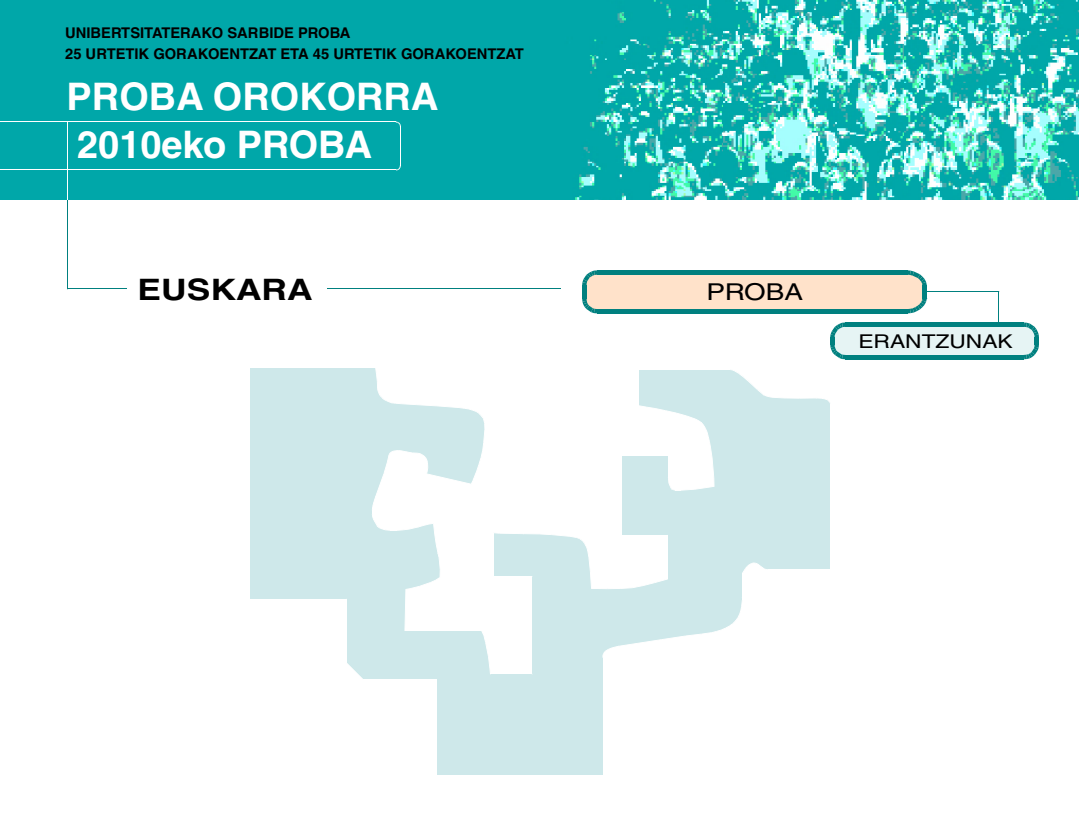
<style>
.page{position:relative;width:1079px;height:814px;background:#fff}
.page>*{position:absolute;margin:0;border:0;box-sizing:border-box;transform-origin:0 0}
.t1{font:700 37.9px/48.5px "Helvetica";color:#fff}
.t2{font:700 29.5px "Helvetica";color:#000;scale:1.2 1}
.t3{font:23.2px "Helvetica";color:#000;scale:1.2 1}
.t4{font:19px "Helvetica";color:#000;scale:1.2 1}
.t5{font:700 14.8px/20.9px "Helvetica";color:#000}
</style>
<div class="page">
<hr style="left:67px;top:118px;width:1px;height:171px;background:#00807f">
<hr style="left:68px;top:288px;width:59px;height:1px;background:#00807f">
<svg style="left:250px;top:368px;width:352px;height:406px;fill:#cee8ea"></svg>
<hr style="left:249px;top:598px;width:97px;height:1px;background:#fff">
<hr style="left:346px;top:599px;width:1px;height:63px;background:#fff">
<hr style="left:363px;top:678px;width:73px;height:1px;background:#fff">
<svg style="left:346px;top:662px;width:17px;height:17px"></svg>
<hr style="left:436px;top:679px;width:1px;height:96px;background:#fff">
<svg style="left:372px;top:368px;width:458px;height:311px"></svg>
<div style="left:0;top:0;width:179px;height:31px;background:#00a7a9"></div>
<div style="left:179px;top:0;width:181px;height:31px;background:#00a7a9"></div>
<div style="left:360px;top:0;width:181px;height:31px;background:#00a7a9"></div>
<div style="left:541px;top:0;width:182px;height:31px;background:#00a7a9"></div>
<img style="left:723px;top:0;width:181px;height:31px">
<img style="left:904px;top:0;width:174px;height:31px">
<div style="left:0;top:31px;width:179px;height:122px;background:#00a7a9"></div>
<div style="left:179px;top:31px;width:181px;height:122px;background:#00a7a9"></div>
<div style="left:360px;top:31px;width:181px;height:122px;background:#00a7a9"></div>
<img style="left:541px;top:31px;width:182px;height:122px">
<img style="left:723px;top:31px;width:181px;height:122px">
<img style="left:904px;top:31px;width:174px;height:122px">
<div style="left:0;top:153px;width:179px;height:47px;background:#00a7a9"></div>
<div style="left:179px;top:153px;width:181px;height:47px;background:#00a7a9"></div>
<div style="left:360px;top:153px;width:181px;height:47px;background:#00a7a9"></div>
<img style="left:541px;top:153px;width:182px;height:47px">
<img style="left:723px;top:153px;width:181px;height:47px">
<img style="left:904px;top:153px;width:174px;height:47px">
<hr style="left:67px;top:122px;width:1px;height:78px;background:#fff">
<hr style="left:326px;top:288px;width:234px;height:1px;background:#00807f">
<hr style="left:0;top:121px;width:396px;height:1px;background:#fff">
<hr style="left:400px;top:126px;width:1px;height:39px;background:#fff">
<svg style="left:396px;top:121px;width:5px;height:6px"></svg>
<hr style="left:0;top:169px;width:396px;height:1px;background:#fff">
<svg style="left:396px;top:165px;width:5px;height:5px"></svg>
<svg style="left:582px;top:270px;width:344px;height:43px;background:#c6ccba"></svg>
<svg style="left:830px;top:322px;width:208px;height:37px;background:#abd6d5"></svg>
<hr style="left:923px;top:291px;width:75px;height:1px;background:#00807f">
<hr style="left:998px;top:291px;width:1px;height:32px;background:#00807f">
<p class="t5" style="left:65px;top:24px;width:460px">UNIBERTSITATERAKO SARBIDE PROBA<br>25 URTETIK GORAKOENTZAT ETA 45 URTETIK GORAKOENTZAT</p>
<h1 class="t1" style="left:67px;top:76px;width:373px">PROBA OROKORRA<br>2010eko PROBA</h1>
<h2 class="t2" style="left:138px;top:279px;width:147px">EUSKARA</h2>
<h3 class="t3" style="left:706px;top:283px;width:82px">PROBA</h3>
<p class="t4" style="left:858px;top:334px;width:130px">ERANTZUNAK</p>
</div>
